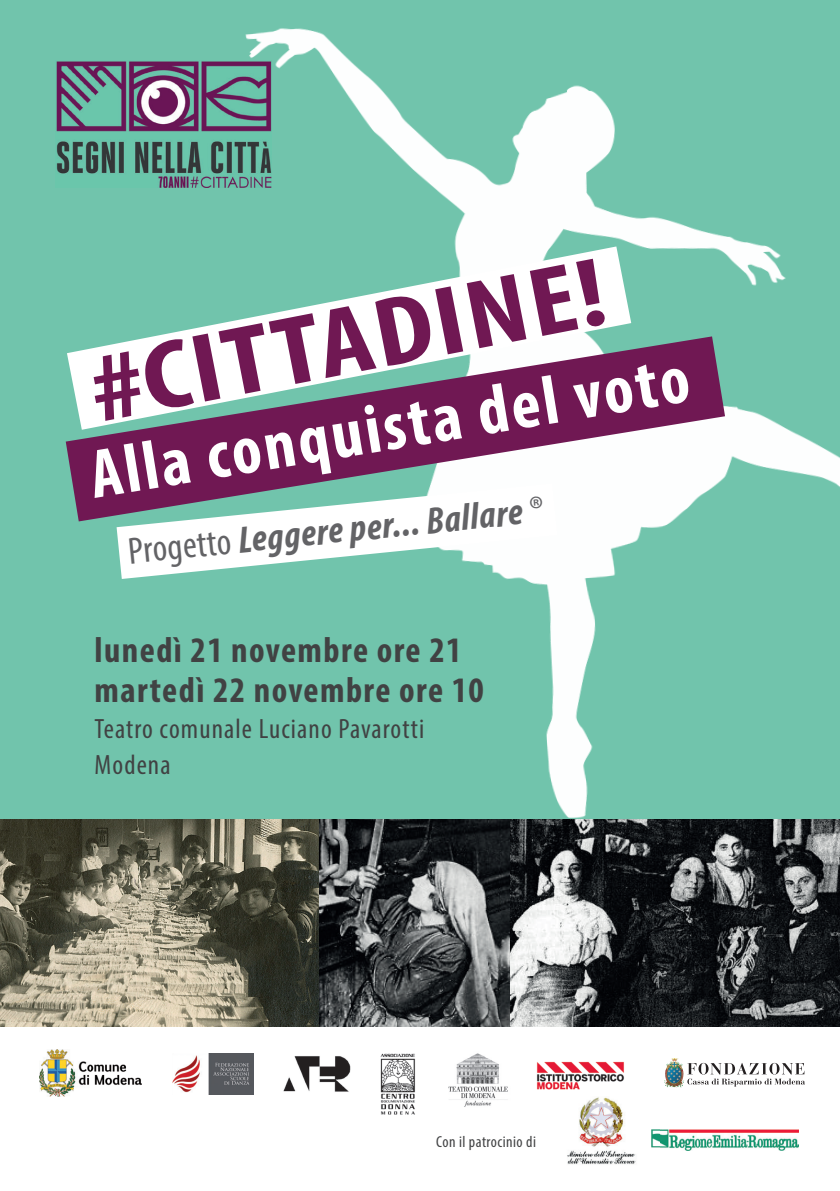
<style>
.page{position:relative;width:840px;height:1191px;background:#fff}
.page>*{position:absolute;margin:0;border:0;box-sizing:border-box;transform-origin:0 0}
.t1{font:700 condensed 98.2px "Myriad Pro";color:#701853;scale:1.22 1}
.t2{font:700 condensed 69.4px "Myriad Pro";color:#fff}
.t3{font:italic 700 condensed 38px "Myriad Pro";color:#636366}
.t4{font:700 condensed 36px/40px "Myriad Pro";letter-spacing:.04em;color:#414243}
.t5{font:condensed 28px/36px "Myriad Pro";letter-spacing:.04em;color:#414243}
.t6{font:condensed 16px "Myriad Pro";letter-spacing:.03em;color:#414243}
.s1{font-weight:400;font-style:normal}
</style>
<div class="page">
<div style="left:0;top:0;width:839px;height:998px;background:#71c4ac"></div>
<img style="left:56px;top:61px;width:102px;height:114px">
<img style="left:173px;top:1054px;width:80px;height:40px">
<img style="left:448px;top:1053px;width:60px;height:54px">
<img style="left:380px;top:1053px;width:35px;height:62px">
<img style="left:283px;top:1056px;width:67px;height:36px">
<img style="left:567px;top:1097px;width:69px;height:68px">
<img style="left:39px;top:1049px;width:102px;height:47px">
<img style="left:536px;top:1061px;width:88px;height:29px">
<img style="left:651px;top:1129px;width:146px;height:21px">
<svg style="left:687px;top:1063px;width:117px;height:23px"></svg>
<svg style="left:671px;top:1058px;width:7px;height:3px"></svg>
<img style="left:158px;top:28px;width:681px;height:790px">
<svg style="left:156px;top:246px;width:475px;height:90px;fill:#fdfefe"></svg>
<svg style="left:66px;top:336px;width:658px;height:185px;background:#aa8aa3"></svg>
<svg style="left:116px;top:483px;width:441px;height:96px;fill:#fff"></svg>
<img style="left:0;top:819px;width:319px;height:207px">
<img style="left:319px;top:819px;width:520px;height:207px">
<h1 class="t1" style="left:80px;top:330px;width:429px;rotate:-11deg">#CITTADINE!</h1>
<h2 class="t2" style="left:83px;top:431px;width:607px;rotate:-9deg">Alla conquista del voto</h2>
<p class="t3" style="left:126px;top:528px;width:419px;rotate:-6deg"><span class="s1">Progetto</span> Leggere per... Ballare <span class="s1">®</span></p>
<p class="t4" style="left:94px;top:629px;width:390px">lunedì 21 novembre ore 21 martedì 22 novembre ore 10</p>
<p class="t5" style="left:94px;top:710px;width:331px">Teatro comunale Luciano Pavarotti<br>Modena</p>
<p class="t6" style="left:436px;top:1132px;width:101px">Con il patrocinio di</p>
</div>
